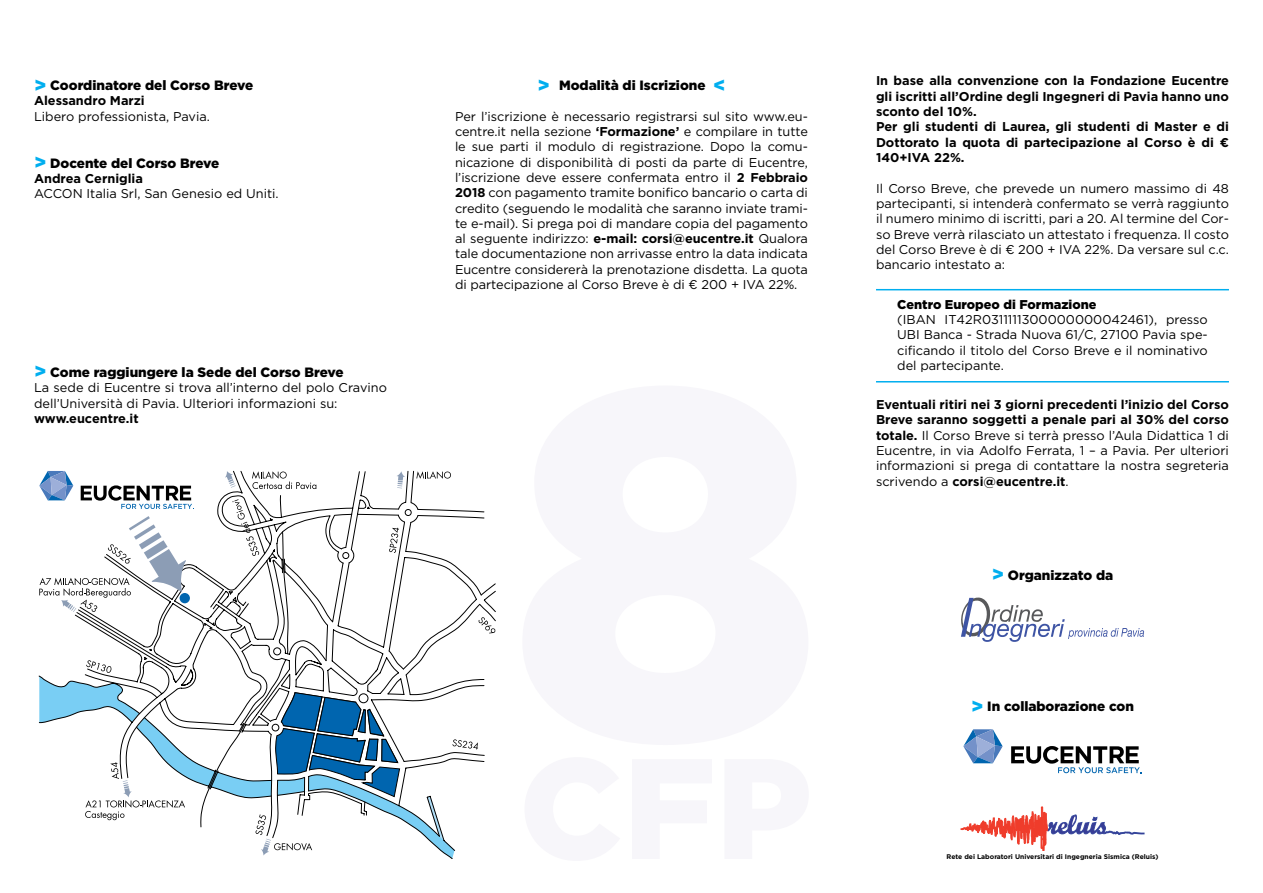
<style>
.page{position:relative;width:1263px;height:893px;background:#fff}
.page>*{position:absolute;margin:0;border:0;box-sizing:border-box;transform-origin:0 0}
.t1{font:900 13.5px "Gotham Pro";color:#000}
.t2{font:12.75px/15.3px "Gotham Pro";color:#000;text-align:justify}
.t3{font:700 12.75px/15.3px "Gotham Pro";color:#000}
.t4{font:900 12.75px "Gotham Pro";color:#000}
.t5{font:700 6.75px "Gotham Pro";color:#000}
.s1{font-size:19.5px;color:#00aeef}
.s2{font-weight:700}
</style>
<div class="page">
<svg style="left:39px;top:471px;width:457px;height:291px"></svg>
<svg style="left:75px;top:495px;width:407px;height:364px"></svg>
<svg style="left:232px;top:499px;width:27px;height:57px"></svg>
<svg style="left:86px;top:660px;width:26px;height:13px"></svg>
<svg style="left:478px;top:617px;width:18px;height:16px"></svg>
<svg style="left:452px;top:739px;width:26px;height:10px"></svg>
<svg style="left:252px;top:471px;width:64px;height:18px"></svg>
<svg style="left:85px;top:762px;width:100px;height:58px"></svg>
<svg style="left:225px;top:471px;width:11px;height:17px"></svg>
<svg style="left:255px;top:814px;width:57px;height:41px"></svg>
<svg style="left:39px;top:516px;width:147px;height:96px"></svg>
<svg style="left:337px;top:471px;width:114px;height:93px"></svg>
<svg style="left:39px;top:471px;width:34px;height:29px"></svg>
<svg style="left:81px;top:485px;width:113px;height:24px"></svg>
<div style="left:180px;top:593px;width:10px;height:10px;background:#0065af;border-radius:50%"></div>
<svg style="left:271px;top:692px;width:129px;height:105px"></svg>
<hr style="left:876px;top:289px;width:353px;height:1px;background:#00aeef">
<hr style="left:876px;top:381px;width:353px;height:1px;background:#00aeef">
<svg style="left:961px;top:598px;width:183px;height:44px"></svg>
<svg style="left:963px;top:729px;width:40px;height:34px"></svg>
<svg style="left:1011px;top:746px;width:130px;height:27px"></svg>
<svg style="left:961px;top:807px;width:183px;height:43px"></svg>
<p class="t1" style="left:34px;top:78px;width:221px"><span class="s1">&gt;</span> Coordinatore del Corso Breve</p>
<p class="t3" style="left:34px;top:93px;width:112px">Alessandro Marzi</p>
<p class="t2" style="left:34px;top:109px;width:177px">Libero professionista, Pavia.</p>
<p class="t1" style="left:34px;top:155px;width:187px"><span class="s1">&gt;</span> Docente del Corso Breve</p>
<p class="t3" style="left:34px;top:170px;width:111px">Andrea Cerniglia</p>
<p class="t2" style="left:34px;top:186px;width:246px">ACCON Italia Srl, San Genesio ed Uniti.</p>
<p class="t1" style="left:34px;top:364px;width:311px"><span class="s1">&gt;</span> Come raggiungere la Sede del Corso Breve</p>
<p class="t2" style="left:34px;top:380px;width:354px">La sede di Eucentre si trova all’interno del polo Cravino dell’Università di Pavia. Ulteriori informazioni su:</p>
<p class="t3" style="left:34px;top:410px;width:106px">www.eucentre.it</p>
<p class="t1" style="left:537px;top:78px;width:190px"><span class="s1">&gt;</span> Modalità di Iscrizione <span class="s1">&lt;</span></p>
<p class="t2" style="left:455px;top:109px;width:354px">Per l’iscrizione è necessario registrarsi sul sito www.eu&shy;centre.it nella sezione <span class="s2">‘Formazione’</span> e compilare in tutte le sue parti il modulo di registrazione. Dopo la comu&shy;nicazione di disponibilità di posti da parte di Eucentre, l’iscrizione deve essere confermata entro il <span class="s2">2 Febbraio 2018</span> con pagamento tramite bonifico bancario o carta di credito (seguendo le modalità che saranno inviate trami&shy;te e-mail). Si prega poi di mandare copia del pagamento al seguente indirizzo: <span class="s2">e-mail: corsi@eucentre.it</span> Qualora tale documentazione non arrivasse entro la data indicata Eucentre considererà la prenotazione disdetta. La quota di partecipazione al Corso Breve è di € 200 + IVA 22%.</p>
<p class="t3" style="left:876px;top:73px;width:354px">In base alla convenzione con la Fondazione Eucentre gli iscritti all’Ordine degli Ingegneri di Pavia hanno uno sconto del 10%.<br>Per gli studenti di Laurea, gli studenti di Master e di Dottorato la quota di partecipazione al Corso è di € 140+IVA 22%.</p>
<p class="t2" style="left:876px;top:180px;width:354px">Il Corso Breve, che prevede un numero massimo di 48 partecipanti, si intenderà confermato se verrà raggiunto il numero minimo di iscritti, pari a 20. Al termine del Cor&shy;so Breve verrà rilasciato un attestato i frequenza. Il costo del Corso Breve è di € 200 + IVA 22%. Da versare sul c.c. bancario intestato a:</p>
<p class="t4" style="left:897px;top:297px;width:201px">Centro Europeo di Formazione</p>
<p class="t2" style="left:897px;top:312px;width:312px">(IBAN IT42R0311111300000000042461), presso UBI Banca - Strada Nuova 61/C, 27100 Pavia spe&shy;cificando il titolo del Corso Breve e il nominativo del partecipante.</p>
<p class="t2" style="left:876px;top:397px;width:354px"><span class="s2">Eventuali ritiri nei 3 giorni precedenti l’inizio del Corso Breve saranno soggetti a penale pari al 30% del corso totale.</span> Il Corso Breve si terrà presso l’Aula Didattica 1 di Eucentre, in via Adolfo Ferrata, 1 – a Pavia. Per ulteriori informazioni si prega di contattare la nostra segreteria scrivendo a <span class="s2">corsi@eucentre.it</span>.</p>
<p class="t1" style="left:992px;top:567px;width:123px"><span class="s1">&gt;</span> Organizzato da</p>
<p class="t1" style="left:971px;top:699px;width:164px"><span class="s1">&gt;</span> In collaborazione con</p>
<p class="t5" style="left:946px;top:853px;width:213px">Rete dei Laboratori Universitari di Ingegneria Sismica (Reluis)</p>
</div>
